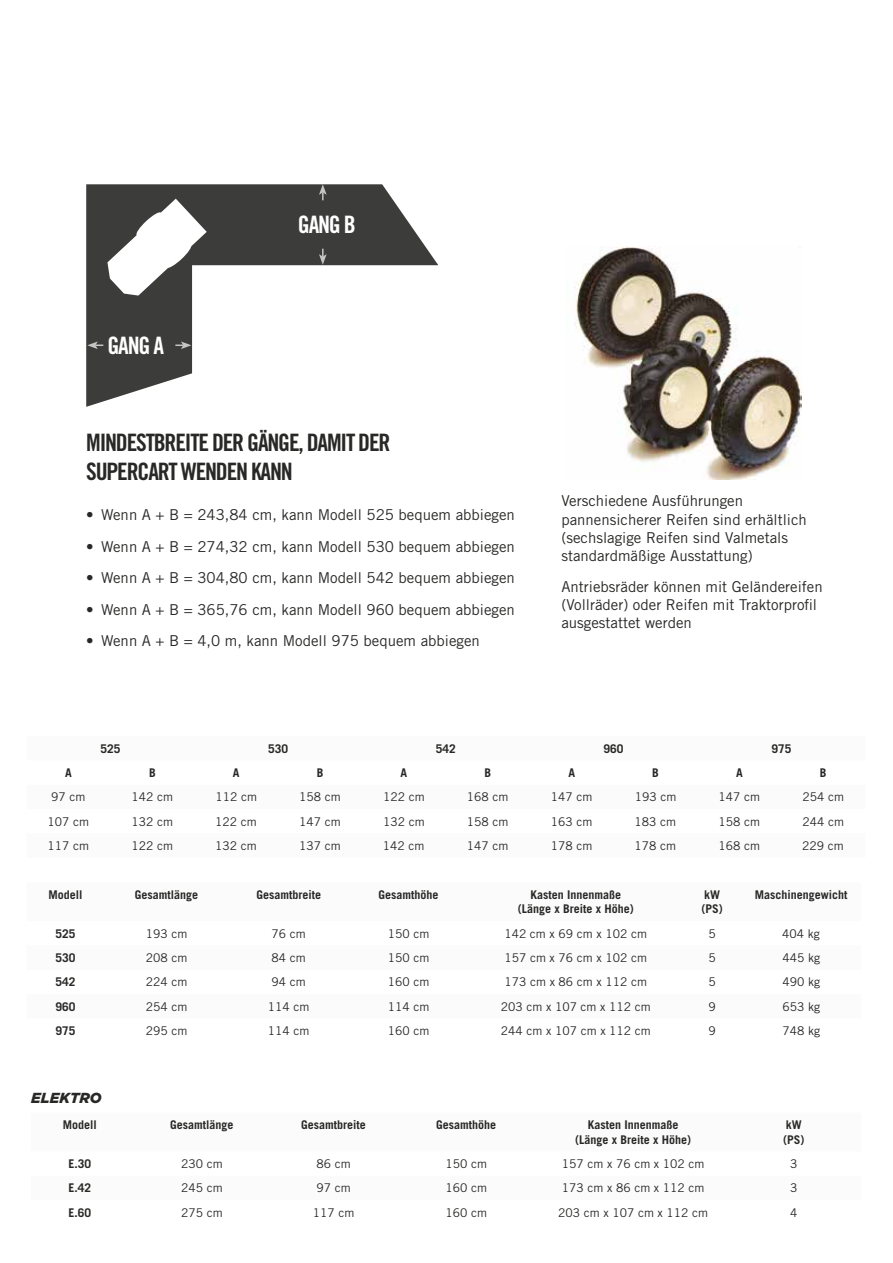
<style>
.page{position:relative;width:893px;height:1263px;background:#fff}
.page>*{position:absolute;margin:0;border:0;box-sizing:border-box;transform-origin:0 0}
.t1{font:24px/28.8px "Trade Gothic LT Std Bd Cn 20";letter-spacing:-.05em;color:#282827}
.t2{font:24px "Trade Gothic LT Std Bd Cn 20";letter-spacing:-.05em;color:#fff}
.t3{font:15px/18px "Trade Gothic LT Std";color:#282827}
.t4{font:italic 900 14.55px "Gotham HTF";color:#282827}
.t5{font:12px "Trade Gothic LT Std";color:#282827}
.t6{font:700 12px/14.4px "Trade Gothic LT Std";color:#282827;text-align:center}
</style>
<div class="page">
<img style="left:575px;top:246px;width:226px;height:234px">
<svg style="left:86px;top:184px;width:352px;height:223px"></svg>
<svg style="left:87px;top:341px;width:16px;height:8px"></svg>
<svg style="left:319px;top:249px;width:8px;height:16px"></svg>
<svg style="left:175px;top:341px;width:16px;height:8px"></svg>
<svg style="left:319px;top:184px;width:8px;height:16px"></svg>
<svg style="left:107px;top:199px;width:100px;height:97px"></svg>
<h1 class="t2" style="left:107px;top:331px;width:58px">GANG A</h1>
<h1 class="t2" style="left:298px;top:210px;width:59px">GANG B</h1>
<h1 class="t1" style="left:86px;top:428px;width:306px">MINDESTBREITE DER GÄNGE, DAMIT DER<br>SUPERCART WENDEN KANN</h1>
<p class="t3" style="left:86px;top:505px;width:430px">• Wenn A + B = 243,84 cm, kann Modell 525 bequem abbiegen</p>
<p class="t3" style="left:86px;top:537px;width:430px">• Wenn A + B = 274,32 cm, kann Modell 530 bequem abbiegen</p>
<p class="t3" style="left:86px;top:568px;width:430px">• Wenn A + B = 304,80 cm, kann Modell 542 bequem abbiegen</p>
<p class="t3" style="left:86px;top:600px;width:430px">• Wenn A + B = 365,76 cm, kann Modell 960 bequem abbiegen</p>
<p class="t3" style="left:86px;top:631px;width:395px">• Wenn A + B = 4,0 m, kann Modell 975 bequem abbiegen</p>
<p class="t3" style="left:561px;top:492px;width:247px">Verschiedene Ausführungen pannensicherer Reifen sind erhältlich (sechslagige Reifen sind Valmetals standardmäßige Ausstattung)</p>
<p class="t3" style="left:561px;top:577px;width:263px">Antriebsräder können mit Geländereifen (Vollräder) oder Reifen mit Traktorprofil ausgestattet werden</p>
<p class="t6" style="left:100px;top:741px;width:22px">525</p>
<p class="t6" style="left:268px;top:741px;width:22px">530</p>
<p class="t6" style="left:436px;top:741px;width:22px">542</p>
<p class="t6" style="left:604px;top:741px;width:22px">960</p>
<p class="t6" style="left:771px;top:741px;width:22px">975</p>
<p class="t6" style="left:65px;top:765px;width:8px">A</p>
<p class="t6" style="left:149px;top:765px;width:8px">B</p>
<p class="t6" style="left:233px;top:765px;width:8px">A</p>
<p class="t6" style="left:317px;top:765px;width:8px">B</p>
<p class="t6" style="left:401px;top:765px;width:8px">A</p>
<p class="t6" style="left:484px;top:765px;width:8px">B</p>
<p class="t6" style="left:568px;top:765px;width:8px">A</p>
<p class="t6" style="left:652px;top:765px;width:8px">B</p>
<p class="t6" style="left:736px;top:765px;width:8px">A</p>
<p class="t6" style="left:820px;top:765px;width:8px">B</p>
<p class="t5" style="left:51px;top:790px;width:36px">97 cm</p>
<p class="t5" style="left:131px;top:790px;width:43px">142 cm</p>
<p class="t5" style="left:215px;top:790px;width:43px">112 cm</p>
<p class="t5" style="left:299px;top:790px;width:43px">158 cm</p>
<p class="t5" style="left:383px;top:790px;width:43px">122 cm</p>
<p class="t5" style="left:467px;top:790px;width:43px">168 cm</p>
<p class="t5" style="left:551px;top:790px;width:43px">147 cm</p>
<p class="t5" style="left:635px;top:790px;width:43px">193 cm</p>
<p class="t5" style="left:718px;top:790px;width:43px">147 cm</p>
<p class="t5" style="left:802px;top:790px;width:43px">254 cm</p>
<p class="t5" style="left:48px;top:814px;width:43px">107 cm</p>
<p class="t5" style="left:131px;top:814px;width:43px">132 cm</p>
<p class="t5" style="left:215px;top:814px;width:43px">122 cm</p>
<p class="t5" style="left:299px;top:814px;width:43px">147 cm</p>
<p class="t5" style="left:383px;top:814px;width:43px">132 cm</p>
<p class="t5" style="left:467px;top:814px;width:43px">158 cm</p>
<p class="t5" style="left:551px;top:814px;width:43px">163 cm</p>
<p class="t5" style="left:635px;top:814px;width:43px">183 cm</p>
<p class="t5" style="left:718px;top:814px;width:43px">158 cm</p>
<p class="t5" style="left:802px;top:814px;width:43px">244 cm</p>
<p class="t5" style="left:48px;top:838px;width:43px">117 cm</p>
<p class="t5" style="left:131px;top:838px;width:43px">122 cm</p>
<p class="t5" style="left:215px;top:838px;width:43px">132 cm</p>
<p class="t5" style="left:299px;top:838px;width:43px">137 cm</p>
<p class="t5" style="left:383px;top:838px;width:43px">142 cm</p>
<p class="t5" style="left:467px;top:838px;width:43px">147 cm</p>
<p class="t5" style="left:551px;top:838px;width:43px">178 cm</p>
<p class="t5" style="left:635px;top:838px;width:43px">178 cm</p>
<p class="t5" style="left:718px;top:838px;width:43px">168 cm</p>
<p class="t5" style="left:802px;top:838px;width:43px">229 cm</p>
<p class="t6" style="left:48px;top:887px;width:36px">Modell</p>
<p class="t6" style="left:135px;top:887px;width:65px">Gesamtlänge</p>
<p class="t6" style="left:256px;top:887px;width:66px">Gesamtbreite</p>
<p class="t6" style="left:378px;top:887px;width:61px">Gesamthöhe</p>
<p class="t6" style="left:518px;top:887px;width:117px">Kasten Innenmaße (Länge x Breite x Höhe)</p>
<p class="t6" style="left:701px;top:887px;width:23px;text-align:left">kW (PS)</p>
<p class="t6" style="left:755px;top:887px;width:94px">Maschinengewicht</p>
<p class="t6" style="left:55px;top:926px;width:22px">525</p>
<p class="t5" style="left:146px;top:926px;width:43px">193 cm</p>
<p class="t5" style="left:272px;top:926px;width:36px">76 cm</p>
<p class="t5" style="left:388px;top:926px;width:43px">150 cm</p>
<p class="t5" style="left:504px;top:926px;width:144px">142 cm x 69 cm x 102 cm</p>
<p class="t5" style="left:708px;top:926px;width:9px">5</p>
<p class="t5" style="left:782px;top:926px;width:39px">404 kg</p>
<p class="t6" style="left:55px;top:950px;width:22px">530</p>
<p class="t5" style="left:146px;top:950px;width:43px">208 cm</p>
<p class="t5" style="left:272px;top:950px;width:36px">84 cm</p>
<p class="t5" style="left:388px;top:950px;width:43px">150 cm</p>
<p class="t5" style="left:504px;top:950px;width:144px">157 cm x 76 cm x 102 cm</p>
<p class="t5" style="left:708px;top:950px;width:9px">5</p>
<p class="t5" style="left:782px;top:950px;width:39px">445 kg</p>
<p class="t6" style="left:55px;top:975px;width:22px">542</p>
<p class="t5" style="left:146px;top:975px;width:43px">224 cm</p>
<p class="t5" style="left:272px;top:975px;width:36px">94 cm</p>
<p class="t5" style="left:388px;top:975px;width:43px">160 cm</p>
<p class="t5" style="left:504px;top:975px;width:144px">173 cm x 86 cm x 112 cm</p>
<p class="t5" style="left:708px;top:975px;width:9px">5</p>
<p class="t5" style="left:782px;top:975px;width:39px">490 kg</p>
<p class="t6" style="left:55px;top:999px;width:22px">960</p>
<p class="t5" style="left:146px;top:999px;width:43px">254 cm</p>
<p class="t5" style="left:268px;top:999px;width:43px">114 cm</p>
<p class="t5" style="left:388px;top:999px;width:43px">114 cm</p>
<p class="t5" style="left:501px;top:999px;width:152px">203 cm x 107 cm x 112 cm</p>
<p class="t5" style="left:709px;top:999px;width:9px">9</p>
<p class="t5" style="left:782px;top:999px;width:39px">653 kg</p>
<p class="t6" style="left:55px;top:1023px;width:22px">975</p>
<p class="t5" style="left:146px;top:1023px;width:43px">295 cm</p>
<p class="t5" style="left:268px;top:1023px;width:43px">114 cm</p>
<p class="t5" style="left:388px;top:1023px;width:43px">160 cm</p>
<p class="t5" style="left:501px;top:1023px;width:152px">244 cm x 107 cm x 112 cm</p>
<p class="t5" style="left:709px;top:1023px;width:9px">9</p>
<p class="t5" style="left:782px;top:1023px;width:39px">748 kg</p>
<p class="t4" style="left:31px;top:1089px;width:72px">ELEKTRO</p>
<p class="t6" style="left:63px;top:1117px;width:36px">Modell</p>
<p class="t6" style="left:170px;top:1117px;width:65px">Gesamtlänge</p>
<p class="t6" style="left:301px;top:1117px;width:66px">Gesamtbreite</p>
<p class="t6" style="left:436px;top:1117px;width:61px">Gesamthöhe</p>
<p class="t6" style="left:575px;top:1117px;width:117px">Kasten Innenmaße (Länge x Breite x Höhe)</p>
<p class="t6" style="left:783px;top:1117px;width:23px;text-align:left">kW (PS)</p>
<p class="t6" style="left:69px;top:1156px;width:24px">E.30</p>
<p class="t5" style="left:181px;top:1156px;width:43px">230 cm</p>
<p class="t5" style="left:316px;top:1156px;width:36px">86 cm</p>
<p class="t5" style="left:445px;top:1156px;width:43px">150 cm</p>
<p class="t5" style="left:562px;top:1156px;width:144px">157 cm x 76 cm x 102 cm</p>
<p class="t5" style="left:790px;top:1156px;width:9px">3</p>
<p class="t6" style="left:69px;top:1180px;width:24px">E.42</p>
<p class="t5" style="left:181px;top:1181px;width:43px">245 cm</p>
<p class="t5" style="left:316px;top:1181px;width:36px">97 cm</p>
<p class="t5" style="left:445px;top:1181px;width:43px">160 cm</p>
<p class="t5" style="left:562px;top:1181px;width:144px">173 cm x 86 cm x 112 cm</p>
<p class="t5" style="left:790px;top:1181px;width:9px">3</p>
<p class="t6" style="left:69px;top:1205px;width:24px">E.60</p>
<p class="t5" style="left:181px;top:1205px;width:43px">275 cm</p>
<p class="t5" style="left:313px;top:1205px;width:43px">117 cm</p>
<p class="t5" style="left:445px;top:1205px;width:43px">160 cm</p>
<p class="t5" style="left:558px;top:1205px;width:152px">203 cm x 107 cm x 112 cm</p>
<p class="t5" style="left:790px;top:1205px;width:9px">4</p>
</div>
